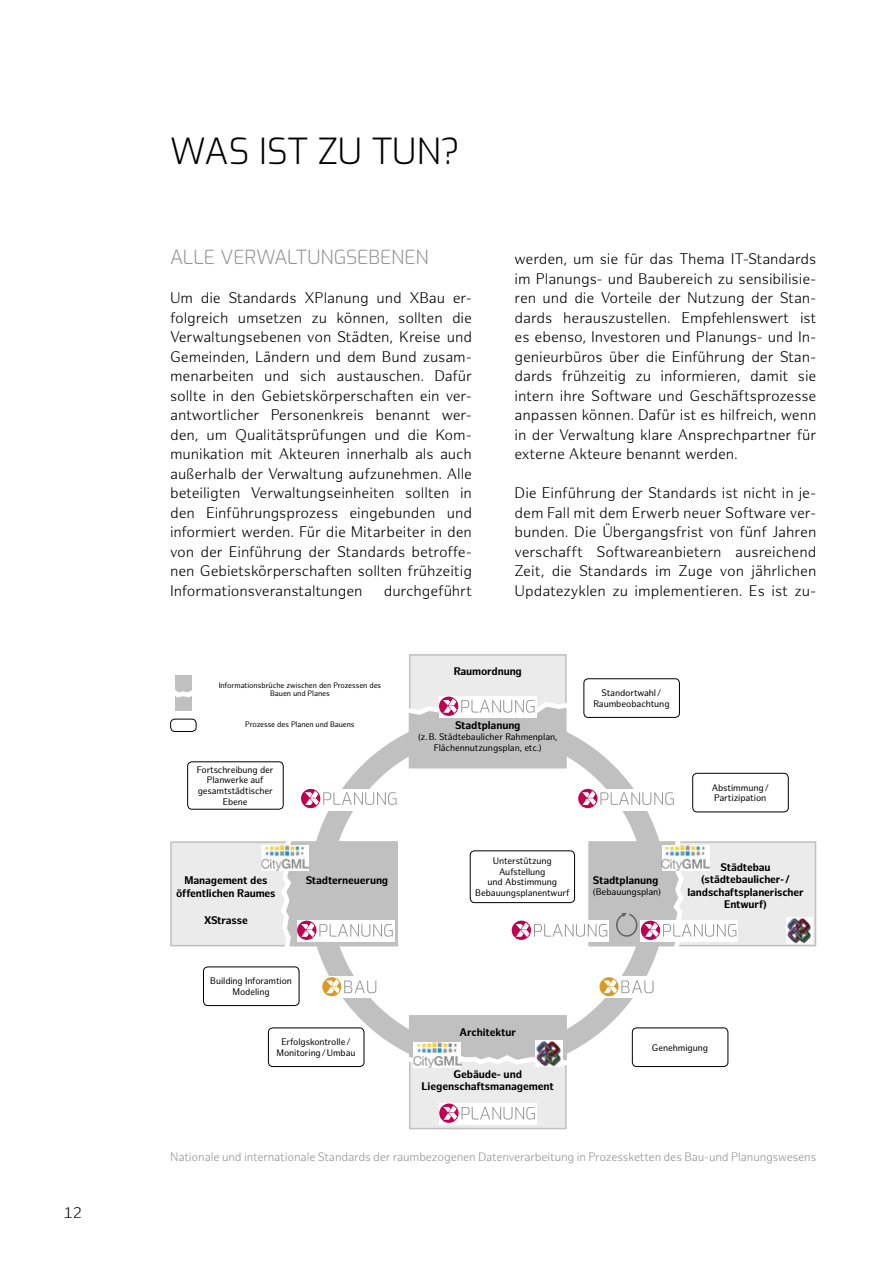
<style>
.page{position:relative;width:893px;height:1263px;background:#fff}
.page>*{position:absolute;margin:0;border:0;box-sizing:border-box;transform-origin:0 0}
.t1{font:300 36px "Exo";color:#000}
.t2{font:300 19.5px "Exo";letter-spacing:-.01em;color:#939393}
.t3{font:300 15px/19.5px "Hamburg Sans";letter-spacing:-.005em;color:#000;text-align:justify}
.t4{font:300 12px "Hamburg Sans";letter-spacing:-.01em;color:#939393}
.t5{font:700 10.8px/12.3px "Hamburg Sans";letter-spacing:-.01em;color:#000;text-align:center}
.t6{font:9.3px/10.8px "Hamburg Sans";letter-spacing:-.01em;color:#000;text-align:center}
.t7{font:7.8px/7.6px "Hamburg Sans";letter-spacing:-.01em;color:#000;text-align:center}
</style>
<div class="page">
<div style="left:409px;top:1015px;width:158px;height:114px;background:#ebebeb;border:2px solid #c0c0c0"></div>
<svg style="left:402px;top:1015px;width:170px;height:53px;background:#cacaca"></svg>
<div style="left:170px;top:841px;width:228px;height:105px;background:#ebebeb;border:2px solid #c0c0c0"></div>
<div style="left:588px;top:841px;width:228px;height:105px;background:#ebebeb;border:2px solid #c0c0c0"></div>
<div style="left:583px;top:678px;width:97px;height:40px;border:1px solid #000;border-radius:4px"></div>
<div style="left:692px;top:773px;width:97px;height:39px;border:1px solid #000;border-radius:4px"></div>
<div style="left:632px;top:1027px;width:96px;height:40px;border:1px solid #000;border-radius:4px"></div>
<div style="left:268px;top:1027px;width:96px;height:40px;border:1px solid #000;border-radius:4px"></div>
<div style="left:203px;top:966px;width:96px;height:40px;border:1px solid #000;border-radius:4px"></div>
<div style="left:187px;top:761px;width:97px;height:49px;border:1px solid #000;border-radius:4px"></div>
<div style="left:470px;top:850px;width:105px;height:53px;border:1px solid #000;border-radius:4px"></div>
<div style="left:176px;top:676px;width:16px;height:35px;background:#c0c0c0"></div>
<svg style="left:175px;top:683px;width:17px;height:17px"></svg>
<div style="left:170px;top:719px;width:27px;height:13px;border:1px solid #000;border-radius:4px"></div>
<div style="left:409px;top:654px;width:158px;height:114px;background:#ebebeb;border:2px solid #c0c0c0"></div>
<img style="left:786px;top:917px;width:27px;height:26px">
<img style="left:535px;top:1041px;width:27px;height:26px">
<img style="left:261px;top:846px;width:18px;height:25px">
<img style="left:413px;top:1043px;width:48px;height:25px">
<svg style="left:301px;top:789px;width:19px;height:19px"></svg>
<svg style="left:305px;top:791px;width:92px;height:14px"></svg>
<svg style="left:578px;top:789px;width:19px;height:19px"></svg>
<svg style="left:582px;top:791px;width:92px;height:14px"></svg>
<svg style="left:322px;top:977px;width:19px;height:19px"></svg>
<svg style="left:326px;top:979px;width:50px;height:14px"></svg>
<svg style="left:598px;top:976px;width:22px;height:21px"></svg>
<svg style="left:599px;top:977px;width:20px;height:19px"></svg>
<svg style="left:603px;top:979px;width:50px;height:14px"></svg>
<svg style="left:279px;top:832px;width:118px;height:124px"></svg>
<div style="left:512px;top:921px;width:19px;height:19px;background:#c00051;border-radius:50%"></div>
<div style="left:439px;top:1103px;width:97px;height:22px;background:#fff"></div>
<svg style="left:439px;top:1103px;width:20px;height:20px"></svg>
<svg style="left:443px;top:1105px;width:92px;height:15px"></svg>
<svg style="left:736px;top:921px;width:2px;height:21px"></svg>
<svg style="left:516px;top:834px;width:220px;height:124px"></svg>
<div style="left:439px;top:696px;width:97px;height:22px;background:#fff"></div>
<svg style="left:439px;top:696px;width:19px;height:20px"></svg>
<svg style="left:402px;top:699px;width:176px;height:69px"></svg>
<p class="t3" style="left:64px;top:1204px;width:20px">12</p>
<h1 class="t1" style="left:170px;top:124px;width:291px">WAS IST ZU TUN?</h1>
<h2 class="t2" style="left:170px;top:243px;width:260px">ALLE VERWALTUNGSEBENEN</h2>
<p class="t3" style="left:170px;top:289px;width:303px">Um die Standards XPlanung und XBau er&shy;folgreich umsetzen zu können, sollten die Verwaltungsebenen von Städten, Kreise und Gemeinden, Ländern und dem Bund zusam&shy;menarbeiten und sich austauschen. Dafür sollte in den Gebietskörperschaften ein ver&shy;antwortlicher Personenkreis benannt wer&shy;den, um Qualitätsprüfungen und die Kom&shy;munikation mit Akteuren innerhalb als auch außerhalb der Verwaltung aufzunehmen. Alle beteiligten Verwaltungseinheiten sollten in den Einführungsprozess eingebunden und informiert werden. Für die Mitarbeiter in den von der Einführung der Standards betroffe&shy;nen Gebietskörperschaften sollten frühzeitig Informationsveranstaltungen</p>
<p class="t3" style="left:384px;top:581px;width:90px">durchgeführt</p>
<p class="t3" style="left:514px;top:250px;width:303px">werden, um sie für das Thema IT-Standards im Planungs- und Baubereich zu sensibilisie&shy;ren und die Vorteile der Nutzung der Stan&shy;dards herauszustellen. Empfehlenswert ist es ebenso, Investoren und Planungs- und In&shy;genieurbüros über die Einführung der Stan&shy;dards frühzeitig zu informieren, damit sie intern ihre Software und Geschäftsprozesse anpassen können. Dafür ist es hilfreich, wenn in der Verwaltung klare Ansprechpartner für externe Akteure benannt werden.</p>
<p class="t3" style="left:514px;top:484px;width:303px">Die Einführung der Standards ist nicht in je&shy;dem Fall mit dem Erwerb neuer Software ver&shy;bunden. Die Übergangsfrist von fünf Jahren verschafft Softwareanbietern ausreichend Zeit, die Standards im Zuge von jährlichen Updatezyklen zu implementieren. Es ist zu-</p>
<p class="t7" style="left:219px;top:682px;width:164px">Informationsbrüche zwischen den Prozessen des<br>Bauen und Planes</p>
<p class="t7" style="left:245px;top:721px;width:111px">Prozesse des Planen und Bauens</p>
<p class="t6" style="left:197px;top:764px;width:78px">Fortschreibung der<br>Planwerke auf gesamtstädtischer<br>Ebene</p>
<p class="t5" style="left:176px;top:874px;width:101px">Management des öffentlichen Raumes</p>
<p class="t5" style="left:204px;top:914px;width:45px">XStrasse</p>
<p class="t5" style="left:306px;top:874px;width:84px">Stadterneuerung</p>
<p class="t6" style="left:210px;top:976px;width:83px">Building Inforamtion<br>Modeling</p>
<p class="t6" style="left:277px;top:1037px;width:80px">Erfolgskontrolle/<br>Monitoring/Umbau</p>
<p class="t5" style="left:454px;top:666px;width:70px">Raumordnung</p>
<p class="t5" style="left:455px;top:720px;width:67px">Stadtplanung</p>
<p class="t6" style="left:418px;top:732px;width:141px">(z.B. Städtebaulicher Rahmenplan,<br>Flächennutzungsplan, etc.)</p>
<p class="t6" style="left:475px;top:855px;width:96px">Unterstützung<br>Aufstellung<br>und Abstimmung<br>Bebauungsplanentwurf</p>
<p class="t6" style="left:593px;top:688px;width:78px">Standortwahl/<br>Raumbeobachtung</p>
<p class="t5" style="left:593px;top:874px;width:67px">Stadtplanung</p>
<p class="t6" style="left:593px;top:887px;width:70px">(Bebauungsplan)</p>
<p class="t6" style="left:712px;top:782px;width:59px;text-align:left">Abstimmung/<br>Partizipation</p>
<p class="t5" style="left:687px;top:861px;width:118px">Städtebau (städtebaulicher-/ landschaftsplanerischer<br>Entwurf)</p>
<p class="t5" style="left:460px;top:1027px;width:58px">Architektur</p>
<p class="t5" style="left:422px;top:1068px;width:134px">Gebäude- und<br>Liegenschaftsmanagement</p>
<p class="t6" style="left:652px;top:1042px;width:58px">Genehmigung</p>
<p class="t4" style="left:170px;top:1150px;width:648px">Nationale und internationale Standards der raumbezogenen Datenverarbeitung in Prozessketten des Bau-und Planungswesens</p>
</div>
